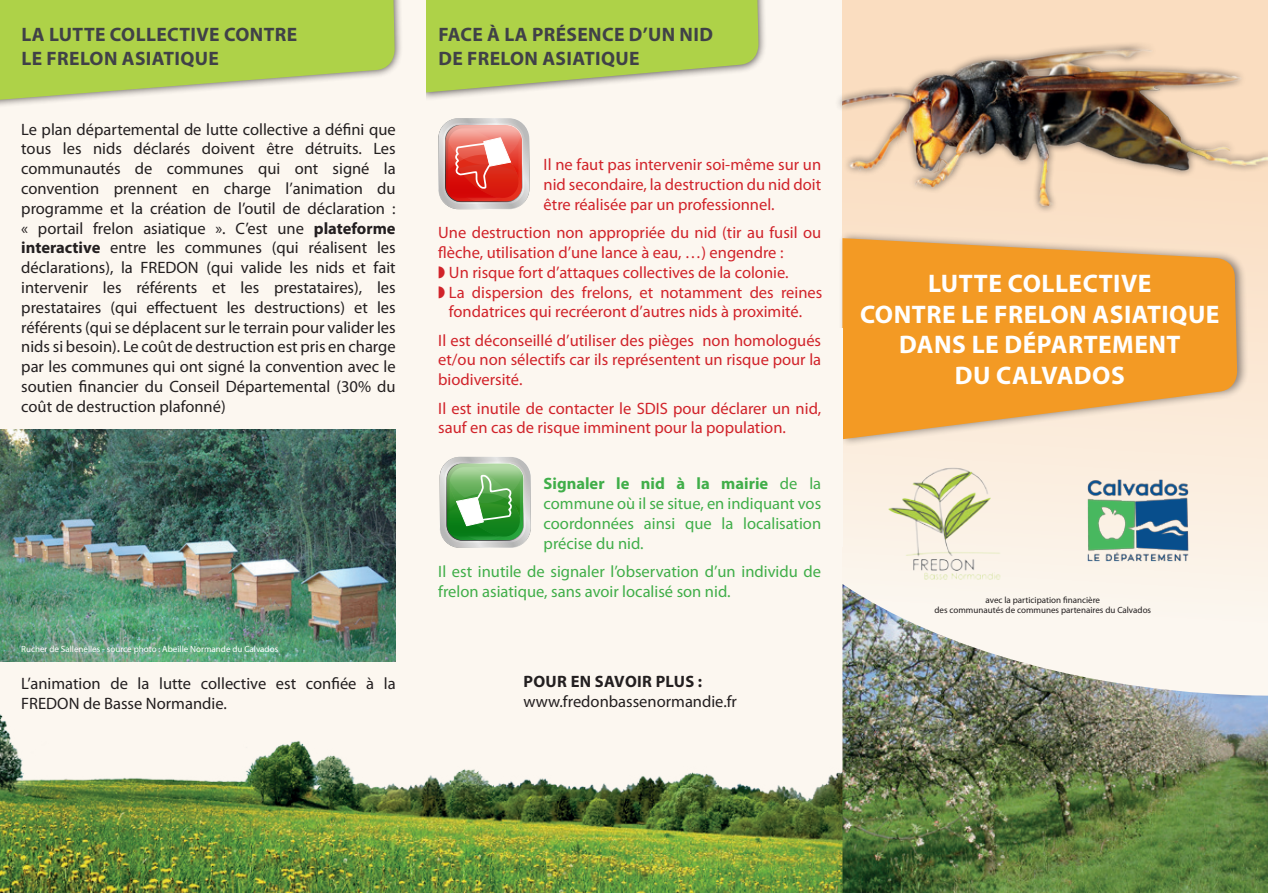
<style>
.page{position:relative;width:1268px;height:893px;background:#fff}
.page>*{position:absolute;margin:0;border:0;box-sizing:border-box;transform-origin:0 0}
.t1{font:700 25.5px/30.6px "Myriad Pro";letter-spacing:.02em;color:#fff;text-align:center}
.t2{font:700 19.5px/23.4px "Myriad Pro";letter-spacing:.02em;color:#404147}
.t3{font:16.5px/19.8px "Myriad Pro";color:#231f20;text-align:justify}
.t4{font:16.5px/19.8px "Myriad Pro";color:#d1232a;text-align:justify}
.t5{font:16.5px/19.8px "Myriad Pro";color:#40ae49;text-align:justify}
.t6{font:700 16.5px "Myriad Pro";letter-spacing:.02em;color:#231f20}
.t7{font:9px/10.8px "Myriad Pro";color:#231f20;text-align:center}
.t8{font:9px "Myriad Pro";color:#fff}
.s1{font-weight:700}
</style>
<div class="page">
<div style="left:0;top:0;width:1267px;height:893px;background:#fcf7f0"></div>
<img style="left:0;top:430px;width:395px;height:42px">
<img style="left:0;top:472px;width:842px;height:421px">
<svg style="left:842px;top:0;width:425px;height:544px"></svg>
<div style="left:417px;top:0;width:349px;height:100px;background:#231f20;opacity:.75"></div>
<svg style="left:425px;top:0;width:333px;height:92px;background:#b6d45f"></svg>
<div style="left:403px;top:0;width:22px;height:113px;background:#fcf7f0"></div>
<div style="left:0;top:0;width:403px;height:111px;background:#231f20;opacity:.75"></div>
<svg style="left:0;top:0;width:395px;height:103px;background:#b9d564"></svg>
<div style="left:834px;top:41px;width:433px;height:172px;background:#231f20;opacity:.75"></div>
<img style="left:842px;top:12px;width:425px;height:193px">
<svg style="left:438px;top:118px;width:91px;height:91px;background:#de837b"></svg>
<svg style="left:439px;top:457px;width:91px;height:91px;background:#84b782"></svg>
<div style="left:838px;top:230px;width:411px;height:217px;background:#231f20;opacity:.5"></div>
<svg style="left:842px;top:238px;width:395px;height:201px;background:#f2a642"></svg>
<div style="left:825px;top:328px;width:17px;height:219px;background:#fcf7f0"></div>
<img style="left:1075px;top:468px;width:124px;height:94px">
<img style="left:887px;top:466px;width:116px;height:114px">
<img style="left:842px;top:584px;width:425px;height:309px">
<p class="t2" style="left:21px;top:23px;width:277px">LA LUTTE COLLECTIVE CONTRE<br>LE FRELON ASIATIQUE</p>
<p class="t3" style="left:21px;top:120px;width:376px">Le plan départemental de lutte collective a défini que tous les nids déclarés doivent être détruits. Les communautés de communes qui ont signé la convention prennent en charge l’animation du programme et la création de l’outil de déclaration : « portail frelon asiatique ». C’est une <span class="s1">plateforme interactive</span> entre les communes (qui réalisent les déclarations), la FREDON (qui valide les nids et fait intervenir les référents et les prestataires), les prestataires (qui effectuent les destructions) et les référents (qui se déplacent sur le terrain pour valider les nids si besoin). Le coût de destruction est pris en charge par les communes qui ont signé la convention avec le soutien financier du Conseil Départemental (30% du coût de destruction plafonné)</p>
<p class="t8" style="left:21px;top:644px;width:258px">Rucher de Sallenelles - source photo : Abeille Normande du Calvados</p>
<p class="t3" style="left:21px;top:674px;width:376px">L’animation de la lutte collective est confiée à la<br>FREDON de Basse Normandie.</p>
<p class="t2" style="left:438px;top:23px;width:276px">FACE À LA PRÉSENCE D’UN NID<br>DE FRELON ASIATIQUE</p>
<p class="t4" style="left:543px;top:155px;width:279px">Il ne faut pas intervenir soi-même sur un nid secondaire, la destruction du nid doit être réalisée par un professionnel.</p>
<p class="t4" style="left:438px;top:223px;width:384px">Une destruction non appropriée du nid (tir au fusil ou</p>
<p class="t4" style="left:438px;top:243px;width:346px">flèche, utilisation d’une lance à eau, …) engendre :</p>
<p class="t4" style="left:438px;top:263px;width:352px">◗ Un risque fort d’attaques collectives de la colonie.</p>
<p class="t4" style="left:438px;top:282px;width:385px">◗ La dispersion des frelons, et notamment des reines</p>
<p class="t4" style="left:449px;top:302px;width:354px">fondatrices qui recréeront d’autres nids à proximité.</p>
<p class="t4" style="left:438px;top:331px;width:384px">Il est déconseillé d’utiliser des pièges non homologués et/ou non sélectifs car ils représentent un risque pour la biodiversité.</p>
<p class="t4" style="left:438px;top:398px;width:384px">Il est inutile de contacter le SDIS pour déclarer un nid, sauf en cas de risque imminent pour la population.</p>
<p class="t5" style="left:543px;top:474px;width:279px"><span class="s1">Signaler le nid à la mairie</span> de la commune où il se situe, en indiquant vos coordonnées ainsi que la localisation précise du nid.</p>
<p class="t5" style="left:438px;top:562px;width:384px">Il est inutile de signaler l’observation d’un individu de frelon asiatique, sans avoir localisé son nid.</p>
<p class="t6" style="left:523px;top:672px;width:180px">POUR EN SAVOIR PLUS :</p>
<p class="t3" style="left:523px;top:692px;width:215px">www.fredonbassenormandie.fr</p>
<h1 class="t1" style="left:859px;top:269px;width:361px">LUTTE COLLECTIVE<br>CONTRE LE FRELON ASIATIQUE<br>DANS LE DÉPARTEMENT<br>DU CALVADOS</h1>
<p class="t7" style="left:934px;top:594px;width:218px">avec la participation financière<br>des communautés de communes partenaires du Calvados</p>
</div>
